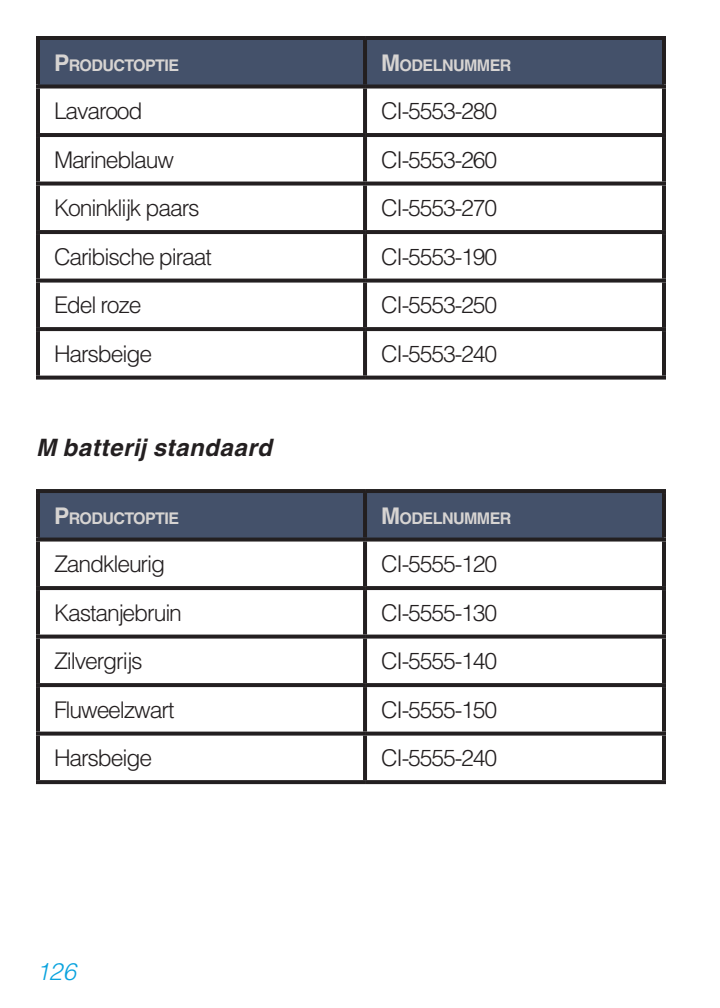
<style>
.page{position:relative;width:720px;height:1008px;background:#fff}
.page>*{position:absolute;margin:0;border:0;box-sizing:border-box;transform-origin:0 0}
.t1{font:italic 700 24px "Helvetica LT Pro";letter-spacing:.025em;color:#231f20}
.t2{font:italic 300 24px "Helvetica LT Pro";color:#0aa3de}
.t3{font:300 23.2px "Helvetica LT Pro";letter-spacing:-.05em;color:#231f20}
.t4{font:700 16px "Helvetica LT Pro";letter-spacing:-.035em;color:#d7d4d2}
.s1{font-size:23.2px}
</style>
<div class="page">
<div style="left:40px;top:40px;width:622px;height:45px;background:#44516a"></div>
<hr style="left:36px;top:36px;width:329px;height:4px;background:#231f20">
<hr style="left:36px;top:40px;width:4px;height:45px;background:#231f20">
<hr style="left:365px;top:36px;width:301px;height:4px;background:#231f20">
<hr style="left:363px;top:40px;width:4px;height:45px;background:#231f20">
<hr style="left:662px;top:40px;width:4px;height:45px;background:#231f20">
<svg style="left:36px;top:85px;width:329px;height:4px"></svg>
<hr style="left:36px;top:89px;width:4px;height:44px;background:#231f20">
<svg style="left:365px;top:85px;width:301px;height:4px"></svg>
<hr style="left:363px;top:89px;width:4px;height:44px;background:#231f20">
<hr style="left:662px;top:89px;width:4px;height:44px;background:#231f20">
<hr style="left:36px;top:133px;width:329px;height:4px;background:#231f20">
<hr style="left:36px;top:137px;width:4px;height:45px;background:#231f20">
<hr style="left:365px;top:133px;width:301px;height:4px;background:#231f20">
<hr style="left:363px;top:137px;width:4px;height:45px;background:#231f20">
<hr style="left:662px;top:137px;width:4px;height:45px;background:#231f20">
<svg style="left:36px;top:182px;width:329px;height:4px"></svg>
<hr style="left:36px;top:186px;width:4px;height:44px;background:#231f20">
<svg style="left:365px;top:182px;width:301px;height:4px"></svg>
<hr style="left:363px;top:186px;width:4px;height:44px;background:#231f20">
<hr style="left:662px;top:186px;width:4px;height:44px;background:#231f20">
<hr style="left:36px;top:230px;width:329px;height:4px;background:#231f20">
<hr style="left:36px;top:234px;width:4px;height:45px;background:#231f20">
<hr style="left:365px;top:230px;width:301px;height:4px;background:#231f20">
<hr style="left:363px;top:234px;width:4px;height:45px;background:#231f20">
<hr style="left:662px;top:234px;width:4px;height:45px;background:#231f20">
<svg style="left:36px;top:279px;width:329px;height:4px"></svg>
<hr style="left:36px;top:283px;width:4px;height:44px;background:#231f20">
<svg style="left:365px;top:279px;width:301px;height:4px"></svg>
<hr style="left:363px;top:283px;width:4px;height:44px;background:#231f20">
<hr style="left:662px;top:283px;width:4px;height:44px;background:#231f20">
<svg style="left:36px;top:327px;width:329px;height:4px"></svg>
<hr style="left:36px;top:331px;width:4px;height:45px;background:#231f20">
<svg style="left:365px;top:327px;width:301px;height:4px"></svg>
<hr style="left:363px;top:331px;width:4px;height:45px;background:#231f20">
<hr style="left:662px;top:331px;width:4px;height:45px;background:#231f20">
<svg style="left:36px;top:376px;width:329px;height:4px"></svg>
<svg style="left:365px;top:376px;width:301px;height:4px"></svg>
<div style="left:40px;top:493px;width:622px;height:45px;background:#44516a"></div>
<hr style="left:36px;top:489px;width:329px;height:4px;background:#231f20">
<hr style="left:36px;top:493px;width:4px;height:45px;background:#231f20">
<hr style="left:365px;top:489px;width:301px;height:4px;background:#231f20">
<hr style="left:363px;top:493px;width:4px;height:45px;background:#231f20">
<hr style="left:662px;top:493px;width:4px;height:45px;background:#231f20">
<svg style="left:36px;top:538px;width:329px;height:4px"></svg>
<hr style="left:36px;top:542px;width:4px;height:44px;background:#231f20">
<svg style="left:365px;top:538px;width:301px;height:4px"></svg>
<hr style="left:363px;top:542px;width:4px;height:44px;background:#231f20">
<hr style="left:662px;top:542px;width:4px;height:44px;background:#231f20">
<svg style="left:36px;top:586px;width:329px;height:4px"></svg>
<hr style="left:36px;top:590px;width:4px;height:45px;background:#231f20">
<svg style="left:365px;top:586px;width:301px;height:4px"></svg>
<hr style="left:363px;top:590px;width:4px;height:45px;background:#231f20">
<hr style="left:662px;top:590px;width:4px;height:45px;background:#231f20">
<svg style="left:36px;top:635px;width:329px;height:4px"></svg>
<hr style="left:36px;top:639px;width:4px;height:44px;background:#231f20">
<svg style="left:365px;top:635px;width:301px;height:4px"></svg>
<hr style="left:363px;top:639px;width:4px;height:44px;background:#231f20">
<hr style="left:662px;top:639px;width:4px;height:44px;background:#231f20">
<svg style="left:36px;top:683px;width:329px;height:4px"></svg>
<hr style="left:36px;top:687px;width:4px;height:45px;background:#231f20">
<svg style="left:365px;top:683px;width:301px;height:4px"></svg>
<hr style="left:363px;top:687px;width:4px;height:45px;background:#231f20">
<hr style="left:662px;top:687px;width:4px;height:45px;background:#231f20">
<svg style="left:36px;top:732px;width:329px;height:4px"></svg>
<hr style="left:36px;top:736px;width:4px;height:44px;background:#231f20">
<svg style="left:365px;top:732px;width:301px;height:4px"></svg>
<hr style="left:363px;top:736px;width:4px;height:44px;background:#231f20">
<hr style="left:662px;top:736px;width:4px;height:44px;background:#231f20">
<svg style="left:36px;top:780px;width:329px;height:4px"></svg>
<svg style="left:365px;top:780px;width:301px;height:4px"></svg>
<p class="t4" style="left:54px;top:55px;width:127px"><span class="s1">P</span>RODUCTOPTIE</p>
<p class="t4" style="left:381px;top:55px;width:132px"><span class="s1">M</span>ODELNUMMER</p>
<p class="t3" style="left:54px;top:96px;width:90px">Lavarood</p>
<p class="t3" style="left:381px;top:96px;width:118px">CI-5553-280</p>
<p class="t3" style="left:54px;top:145px;width:122px">Marineblauw</p>
<p class="t3" style="left:381px;top:145px;width:118px">CI-5553-260</p>
<p class="t3" style="left:54px;top:193px;width:147px">Koninklijk paars</p>
<p class="t3" style="left:381px;top:193px;width:118px">CI-5553-270</p>
<p class="t3" style="left:54px;top:242px;width:159px">Caribische piraat</p>
<p class="t3" style="left:381px;top:242px;width:118px">CI-5553-190</p>
<p class="t3" style="left:54px;top:290px;width:89px">Edel roze</p>
<p class="t3" style="left:381px;top:290px;width:118px">CI-5553-250</p>
<p class="t3" style="left:54px;top:339px;width:100px">Harsbeige</p>
<p class="t3" style="left:381px;top:339px;width:118px">CI-5553-240</p>
<p class="t1" style="left:36px;top:433px;width:237px">M batterij standaard</p>
<p class="t4" style="left:54px;top:508px;width:127px"><span class="s1">P</span>RODUCTOPTIE</p>
<p class="t4" style="left:381px;top:508px;width:132px"><span class="s1">M</span>ODELNUMMER</p>
<p class="t3" style="left:54px;top:549px;width:113px">Zandkleurig</p>
<p class="t3" style="left:381px;top:549px;width:118px">CI-5555-120</p>
<p class="t3" style="left:54px;top:598px;width:130px">Kastanjebruin</p>
<p class="t3" style="left:381px;top:598px;width:118px">CI-5555-130</p>
<p class="t3" style="left:54px;top:646px;width:90px">Zilvergrijs</p>
<p class="t3" style="left:381px;top:646px;width:118px">CI-5555-140</p>
<p class="t3" style="left:54px;top:695px;width:122px">Fluweelzwart</p>
<p class="t3" style="left:381px;top:695px;width:118px">CI-5555-150</p>
<p class="t3" style="left:54px;top:743px;width:100px">Harsbeige</p>
<p class="t3" style="left:381px;top:743px;width:118px">CI-5555-240</p>
<p class="t2" style="left:36px;top:956px;width:42px">126</p>
</div>
